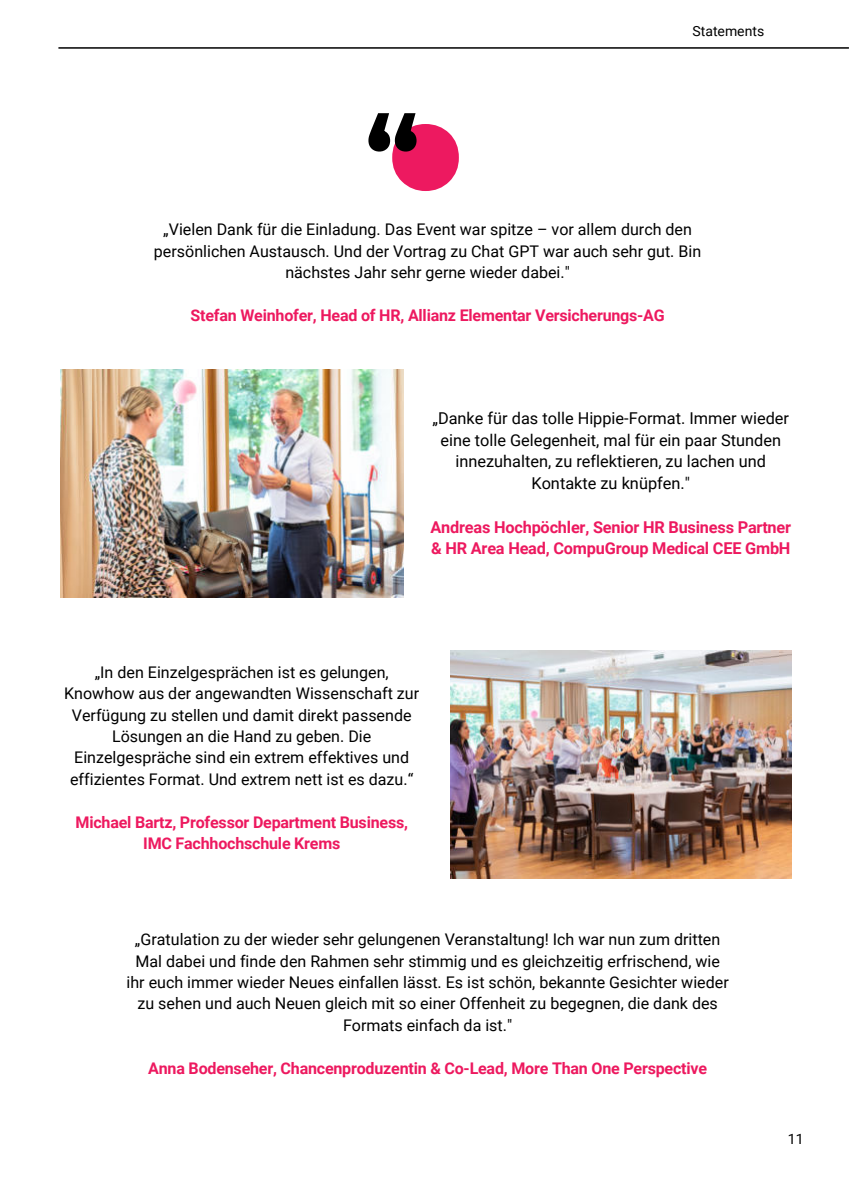
<style>
.page{position:relative;width:851px;height:1191px;background:#fff}
.page>*{position:absolute;margin:0;border:0;box-sizing:border-box;transform-origin:0 0}
.t1{font:16.4px/21.8px "Roboto";color:#000;text-align:center}
.t2{font:700 16.4px/21.8px "Roboto";letter-spacing:-.015em;color:#ed195f}
.t3{font:16px/21.4px "Roboto";color:#000;text-align:center}
.t4{font:700 16px/21.4px "Roboto";letter-spacing:-.015em;color:#ed195f;text-align:center}
.t5{font:14.2px "Roboto";color:#000}
.t6{font:14px "Roboto";color:#000}
</style>
<div class="page">
<hr style="left:58px;top:47px;width:790px;height:2px;background:#000">
<svg style="left:368px;top:113px;width:90px;height:78px"></svg>
<img style="left:450px;top:650px;width:341px;height:228px">
<img style="left:61px;top:369px;width:342px;height:229px">
<p class="t6" style="left:692px;top:21px;width:73px">Statements</p>
<p class="t3" style="left:154px;top:218px;width:548px">„Vielen Dank für die Einladung. Das Event war spitze – vor allem durch den persönlichen Austausch. Und der Vortrag zu Chat GPT war auch sehr gut. Bin nächstes Jahr sehr gerne wieder dabei."</p>
<p class="t4" style="left:190px;top:304px;width:475px">Stefan Weinhofer, Head of HR, Allianz Elementar Versicherungs-AG</p>
<p class="t1" style="left:432px;top:407px;width:358px">„Danke für das tolle Hippie-Format. Immer wieder eine tolle Gelegenheit, mal für ein paar Stunden innezuhalten, zu reflektieren, zu lachen und Kontakte zu knüpfen."</p>
<p class="t2" style="left:430px;top:515px;width:362px">Andreas Hochpöchler, Senior HR Business Partner &amp; HR Area Head, CompuGroup Medical CEE GmbH</p>
<p class="t3" style="left:64px;top:661px;width:356px">„In den Einzelgesprächen ist es gelungen, Knowhow aus der angewandten Wissenschaft zur Verfügung zu stellen und damit direkt passende Lösungen an die Hand zu geben. Die Einzelgespräche sind ein extrem effektives und effizientes Format. Und extrem nett ist es dazu.“</p>
<p class="t4" style="left:75px;top:811px;width:334px">Michael Bartz, Professor Department Business,<br>IMC Fachhochschule Krems</p>
<p class="t3" style="left:126px;top:928px;width:603px">„Gratulation zu der wieder sehr gelungenen Veranstaltung! Ich war nun zum dritten Mal dabei und finde den Rahmen sehr stimmig und es gleichzeitig erfrischend, wie ihr euch immer wieder Neues einfallen lässt. Es ist schön, bekannte Gesichter wieder zu sehen und auch Neuen gleich mit so einer Offenheit zu begegnen, die dank des Formats einfach da ist."</p>
<p class="t4" style="left:148px;top:1057px;width:560px">Anna Bodenseher, Chancenproduzentin &amp; Co-Lead, More Than One Perspective</p>
<p class="t5" style="left:787px;top:1129px;width:17px">11</p>
</div>
